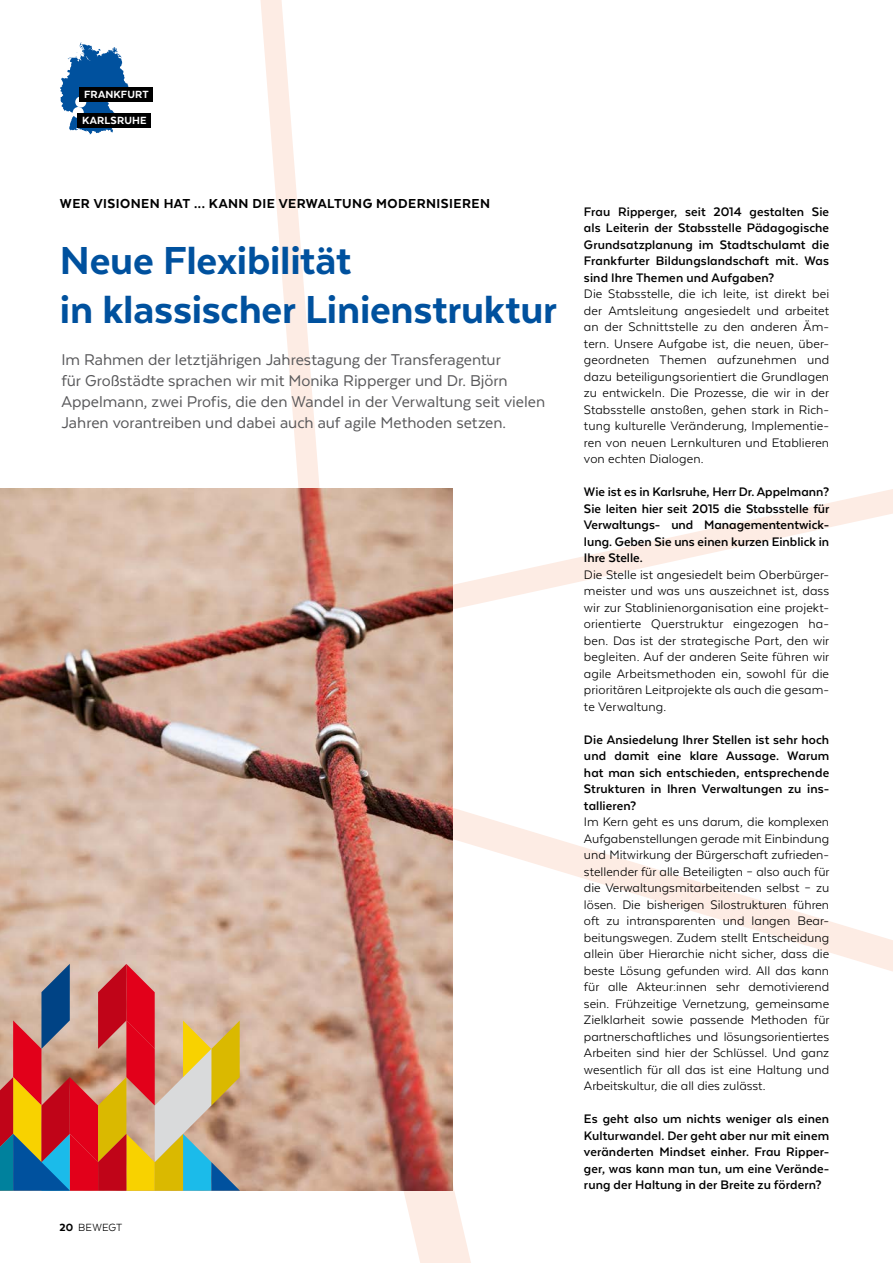
<style>
.page{position:relative;width:893px;height:1263px;background:#fff}
.page>*{position:absolute;margin:0;border:0;box-sizing:border-box;transform-origin:0 0}
.t1{font:800 45px/49.5px "Texta";letter-spacing:-.005em;color:#00519e}
.t2{font:18px/21px "Texta";letter-spacing:-.005em;color:#58585a}
.t3{font:800 15px "Texta";letter-spacing:.03em;color:#000}
.t4{font:14.25px/16.5px "Texta Alt";letter-spacing:.005em;color:#000;text-align:justify}
.t5{font:700 14.25px/16.5px "Texta Alt";letter-spacing:.005em;color:#000;text-align:justify}
.t6{font:800 12px "Texta Alt";letter-spacing:.015em;color:#fff}
.t7{font:12px "Texta Alt";letter-spacing:.01em;color:#000}
.s1{font-weight:800}
</style>
<div class="page">
<svg style="left:404px;top:1191px;width:9px;height:39px"></svg>
<svg style="left:453px;top:489px;width:440px;height:120px"></svg>
<svg style="left:413px;top:808px;width:480px;height:455px"></svg>
<svg style="left:260px;top:0;width:60px;height:488px"></svg>
<svg style="left:60px;top:43px;width:68px;height:91px"></svg>
<svg style="left:75px;top:96px;width:11px;height:11px"></svg>
<div style="left:73px;top:107px;width:11px;height:11px;background:#fff;border-radius:50%"></div>
<div style="left:80px;top:87px;width:73px;height:15px;background:#000"></div>
<div style="left:77px;top:113px;width:74px;height:14px;background:#000"></div>
<img style="left:0;top:488px;width:453px;height:703px">
<svg style="left:0;top:964px;width:240px;height:227px"></svg>
<p class="t6" style="left:84px;top:89px;width:66px">FRANKFURT</p>
<p class="t6" style="left:82px;top:114px;width:66px">KARLSRUHE</p>
<p class="t3" style="left:60px;top:196px;width:432px">WER VISIONEN HAT ... KANN DIE VERWALTUNG MODERNISIEREN</p>
<p class="t1" style="left:60px;top:235px;width:499px">Neue Flexibilität<br>in klassischer Linienstruktur</p>
<p class="t2" style="left:61px;top:349px;width:485px">Im Rahmen der letztjährigen Jahrestagung der Transferagentur<br>für Großstädte sprachen wir mit Monika Ripperger und Dr. Björn Appelmann, zwei Profis, die den Wandel in der Verwaltung seit vielen Jahren vorantreiben und dabei auch auf agile Methoden setzen.</p>
<p class="t7" style="left:60px;top:1221px;width:64px"><span class="s1">20</span> BEWEGT</p>
<p class="t5" style="left:584px;top:203px;width:247px">Frau Ripperger, seit 2014 gestalten Sie als Leiterin der Stabsstelle Pädagogische Grundsatzplanung im Stadtschulamt die Frankfurter Bildungslandschaft mit. Was sind Ihre Themen und Aufgaben?</p>
<p class="t4" style="left:584px;top:286px;width:247px">Die Stabsstelle, die ich leite, ist direkt bei der Amtsleitung angesiedelt und arbeitet an der Schnittstelle zu den anderen Äm&shy;tern. Unsere Aufgabe ist, die neuen, über&shy;geordneten Themen aufzunehmen und dazu beteiligungsorientiert die Grundlagen zu entwickeln. Die Prozesse, die wir in der Stabsstelle anstoßen, gehen stark in Rich&shy;tung kulturelle Veränderung, Implementie&shy;ren von neuen Lernkulturen und Etablieren von echten Dialogen.</p>
<p class="t5" style="left:584px;top:484px;width:247px">Wie ist es in Karlsruhe, Herr Dr. Appelmann?<br>Sie leiten hier seit 2015 die Stabsstelle für Verwaltungs- und Managemententwick&shy;lung. Geben Sie uns einen kurzen Einblick in Ihre Stelle.</p>
<p class="t4" style="left:584px;top:566px;width:247px">Die Stelle ist angesiedelt beim Oberbürger&shy;meister und was uns auszeichnet ist, dass wir zur Stablinienorganisation eine projekt&shy;orientierte Querstruktur eingezogen ha&shy;ben. Das ist der strategische Part, den wir begleiten. Auf der anderen Seite führen wir agile Arbeitsmethoden ein, sowohl für die prioritären Leitprojekte als auch die gesam&shy;te Verwaltung.</p>
<p class="t5" style="left:584px;top:731px;width:247px">Die Ansiedelung Ihrer Stellen ist sehr hoch und damit eine klare Aussage. Warum hat man sich entschieden, entsprechende Strukturen in Ihren Verwaltungen zu ins&shy;tallieren?</p>
<p class="t4" style="left:584px;top:814px;width:247px">Im Kern geht es uns darum, die komplexen Aufgabenstellungen gerade mit Einbindung und Mitwirkung der Bürgerschaft zufrieden&shy;stellender für alle Beteiligten – also auch für die Verwaltungsmitarbeitenden selbst – zu lösen. Die bisherigen Silostrukturen führen oft zu intransparenten und langen Bear&shy;beitungswegen. Zudem stellt Entscheidung allein über Hierarchie nicht sicher, dass die beste Lösung gefunden wird. All das kann für alle Akteur:innen sehr demotivierend sein. Frühzeitige Vernetzung, gemeinsame Zielklarheit sowie passende Methoden für partnerschaftliches und lösungsorientiertes Arbeiten sind hier der Schlüssel. Und ganz wesentlich für all das ist eine Haltung und Arbeitskultur, die all dies zulässt.</p>
<p class="t5" style="left:584px;top:1111px;width:247px">Es geht also um nichts weniger als einen Kulturwandel. Der geht aber nur mit einem veränderten Mindset einher. Frau Ripper&shy;ger, was kann man tun, um eine Verände&shy;rung der Haltung in der Breite zu fördern?</p>
</div>
